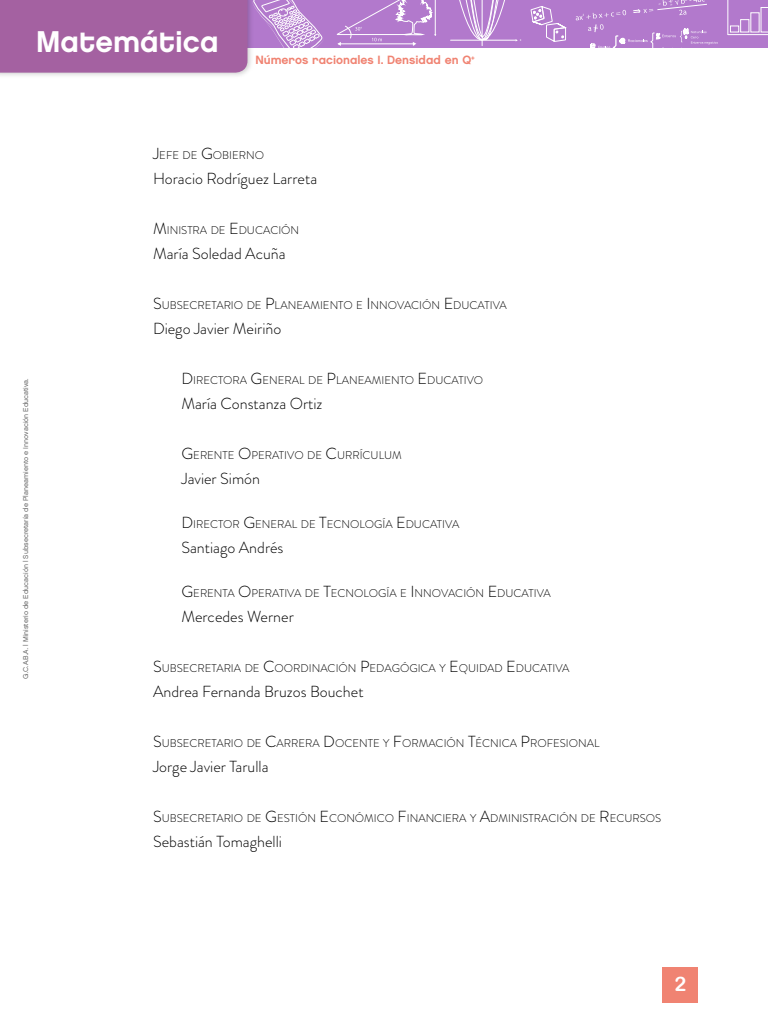
<style>
.page{position:relative;width:768px;height:1024px;background:#fff}
.page>*{position:absolute;margin:0;border:0;box-sizing:border-box;transform-origin:0 0}
.t1{font:30px "Chalet New York Nineteen Eighty";color:#fff}
.t2{font:20px "Arial Rounded MT Bold";color:#fff}
.SF_Autoridades{font:300 16px "Brandon Grotesque";color:#000}
.t3{font:12px "Chalet New York Nineteen Eighty";color:#f08372}
.SF_Autoridades-2{font:300 11.2px "Brandon Grotesque";color:#000}
.t4{font:7px "Chalet London Nineteen Sixty";color:#666}
.s1{font-size:16px}
</style>
<div class="page">
<div style="left:244px;top:0;width:524px;height:47px;background:#b279cc"></div>
<svg style="left:531px;top:6px;width:36px;height:36px"></svg>
<svg style="left:456px;top:0;width:52px;height:46px"></svg>
<hr style="left:482px;top:0;width:1px;height:46px;background:#fff">
<hr style="left:451px;top:40px;width:65px;height:1px;background:#fff">
<hr style="left:728px;top:34px;width:40px;height:1px;background:#fff">
<hr style="left:727px;top:0;width:1px;height:34px;background:#fff">
<div style="left:730px;top:25px;width:9px;height:8px;border:1px solid #fff"></div>
<div style="left:740px;top:19px;width:9px;height:14px;border:1px solid #fff"></div>
<div style="left:750px;top:12px;width:10px;height:21px;border:1px solid #fff"></div>
<svg style="left:761px;top:7px;width:7px;height:26px"></svg>
<svg style="left:576px;top:0;width:142px;height:48px"></svg>
<svg style="left:254px;top:0;width:69px;height:47px"></svg>
<svg style="left:336px;top:0;width:100px;height:46px"></svg>
<div style="left:0;top:0;width:254px;height:79px;background:#000;opacity:.22"></div>
<div style="left:0;top:0;width:247px;height:73px;background:#a461a1"></div>
<div style="left:662px;top:967px;width:36px;height:36px;background:#f08372"></div>
<h1 class="t1" style="left:36px;top:23px;width:184px">Matemática</h1>
<p class="t3" style="left:255px;top:52px;width:221px">Números racionales I. Densidad en Q<sup>+</sup></p>
<p class="t4" style="left:21px;top:679px;width:302px;rotate:-90deg">G.C.A.B.A. | Ministerio de Educación | Subsecretaría de Planeamiento e Innovación Educativa.</p>
<p class="SF_Autoridades-2" style="left:153px;top:148px;width:113px"><span class="s1">J</span>EFE DE <span class="s1">G</span>OBIERNO</p>
<p class="SF_Autoridades" style="left:153px;top:168px;width:166px">Horacio Rodríguez Larreta</p>
<p class="SF_Autoridades-2" style="left:153px;top:223px;width:148px"><span class="s1">M</span>INISTRA DE <span class="s1">E</span> DUCACIÓN</p>
<p class="SF_Autoridades" style="left:153px;top:243px;width:134px">María Soledad Acuña</p>
<p class="SF_Autoridades-2" style="left:153px;top:298px;width:355px"><span class="s1">S</span>UBSECRETARIO DE <span class="s1">P</span>LANEAMIENTO E <span class="s1">I</span> NNOVACIÓN <span class="s1">E</span> DUCATIVA</p>
<p class="SF_Autoridades" style="left:153px;top:318px;width:130px">Diego Javier Meiriño</p>
<p class="SF_Autoridades-2" style="left:181px;top:373px;width:303px"><span class="s1">D</span> IRECTORA <span class="s1">G</span>ENERAL DE <span class="s1">P</span>LANEAMIENTO <span class="s1">E</span> DUCATIVO</p>
<p class="SF_Autoridades" style="left:181px;top:393px;width:143px">María Constanza Ortiz</p>
<p class="SF_Autoridades-2" style="left:181px;top:448px;width:221px"><span class="s1">G</span>ERENTE <span class="s1">O</span>PERATIVO DE <span class="s1">C</span>URRÍCULUM</p>
<p class="SF_Autoridades" style="left:181px;top:468px;width:80px">Javier Simón</p>
<p class="SF_Autoridades-2" style="left:181px;top:517px;width:279px"><span class="s1">D</span> IRECTOR <span class="s1">G</span>ENERAL DE <span class="s1">T</span>ECNOLOGÍA <span class="s1">E</span> DUCATIVA</p>
<p class="SF_Autoridades" style="left:181px;top:537px;width:104px">Santiago Andrés</p>
<p class="SF_Autoridades-2" style="left:181px;top:586px;width:371px"><span class="s1">G</span>ERENTA <span class="s1">O</span> PERATIVA DE <span class="s1">T</span>ECNOLOGÍA E <span class="s1">I</span> NNOVACIÓN <span class="s1">E</span> DUCATIVA</p>
<p class="SF_Autoridades" style="left:181px;top:606px;width:114px">Mercedes Werner</p>
<p class="SF_Autoridades-2" style="left:153px;top:661px;width:418px"><span class="s1">S</span>UBSECRETARIA DE <span class="s1">C</span>OORDINACIÓN <span class="s1">P</span>EDAGÓGICA Y <span class="s1">E</span>QUIDAD <span class="s1">E</span> DUCATIVA</p>
<p class="SF_Autoridades" style="left:153px;top:681px;width:212px">Andrea Fernanda Bruzos Bouchet</p>
<p class="SF_Autoridades-2" style="left:153px;top:736px;width:448px"><span class="s1">S</span>UBSECRETARIO DE <span class="s1">C</span>ARRERA <span class="s1">D</span>OCENTE Y <span class="s1">F</span>ORMACIÓN <span class="s1">T</span>ÉCNICA <span class="s1">P</span>ROFESIONAL</p>
<p class="SF_Autoridades" style="left:153px;top:756px;width:117px">Jorge Javier Tarulla</p>
<p class="SF_Autoridades-2" style="left:153px;top:811px;width:510px"><span class="s1">S</span>UBSECRETARIO DE <span class="s1">G</span>ESTIÓN <span class="s1">E</span>CONÓMICO <span class="s1">F</span>INANCIERA Y <span class="s1">A</span>DMINISTRACIÓN DE <span class="s1">R</span> ECURSOS</p>
<p class="SF_Autoridades" style="left:153px;top:831px;width:130px">Sebastián Tomaghelli</p>
<h2 class="t2" style="left:675px;top:972px;width:13px">2</h2>
</div>
